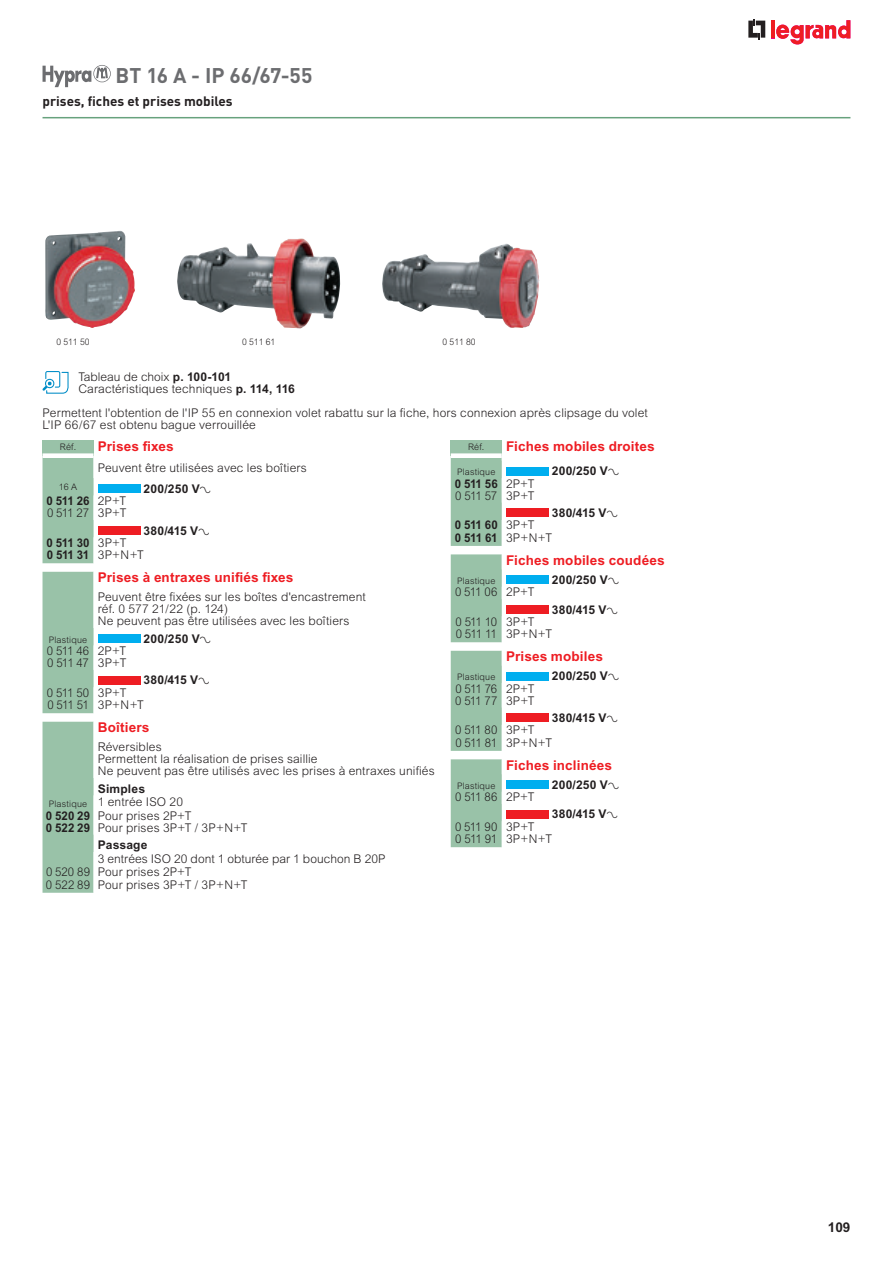
<style>
.page{position:relative;width:893px;height:1263px;background:#fff}
.page>*{position:absolute;margin:0;border:0;box-sizing:border-box;transform-origin:0 0}
.t1{font:700 21px "DIN";letter-spacing:-.005em;color:#6c6d70}
.t2{font:700 13.5px "Arial";letter-spacing:.01em;color:#ee1d23}
.t3{font:700 13.5px "DIN";color:#231f20}
.t4{font:700 13.5px "Arial";color:#231f20}
.t5{font:300 12px/12px "Arial";letter-spacing:.01em;color:#231f20}
.t6{font:700 12px "Arial";letter-spacing:.015em;color:#231f20}
.t7{font:300 12px "Arial";letter-spacing:.01em;color:#231f20;scale:.95 1}
.t8{font:700 12px/12.3px "Arial";letter-spacing:-.03em;color:#231f20;scale:.95 1}
.t9{font:300 12px/12.3px "Arial";letter-spacing:-.07em;color:#231f20;scale:.95 1}
.t10{font:300 12px/12.3px "Arial";letter-spacing:-.05em;color:#231f20;scale:.95 1}
.t11{font:300 12px/12.3px "Arial";letter-spacing:-.045em;color:#231f20;scale:.95 1}
.t12{font:300 9px "Arial";letter-spacing:.02em;color:#231f20}
.t13{font:300 9px "Arial";letter-spacing:.02em;color:#231f20;scale:.95 1}
.s1{font-weight:700}
.s2{font-family:"Legrand 2007";font-weight:400}
.s3{font-weight:300}
</style>
<div class="page">
<svg style="left:748px;top:19px;width:17px;height:20px"></svg>
<hr style="left:771px;top:20px;width:4px;height:18px;background:#ee1d23">
<svg style="left:776px;top:20px;width:74px;height:25px"></svg>
<hr style="left:43px;top:117px;width:807px;height:1px;background:#67a27d">
<svg style="left:43px;top:371px;width:26px;height:23px"></svg>
<svg style="left:43px;top:65px;width:68px;height:22px"></svg>
<img style="left:45px;top:231px;width:90px;height:97px">
<img style="left:177px;top:238px;width:163px;height:90px">
<img style="left:382px;top:244px;width:157px;height:84px">
<svg style="left:43px;top:458px;width:98px;height:105px"></svg>
<div style="left:43px;top:441px;width:51px;height:15px;background:#99c2a8"></div>
<div style="left:43px;top:453px;width:51px;height:5px;background:#fff"></div>
<div style="left:98px;top:484px;width:42px;height:9px;background:#00aeef"></div>
<div style="left:98px;top:526px;width:42px;height:8px;background:#ee1d23"></div>
<div style="left:43px;top:572px;width:51px;height:141px;background:#99c2a8"></div>
<div style="left:98px;top:634px;width:42px;height:9px;background:#00aeef"></div>
<div style="left:98px;top:676px;width:42px;height:8px;background:#ee1d23"></div>
<div style="left:43px;top:722px;width:51px;height:171px;background:#99c2a8"></div>
<svg style="left:451px;top:458px;width:98px;height:88px"></svg>
<div style="left:451px;top:441px;width:51px;height:15px;background:#99c2a8"></div>
<div style="left:451px;top:453px;width:51px;height:5px;background:#fff"></div>
<div style="left:506px;top:467px;width:43px;height:8px;background:#00aeef"></div>
<div style="left:506px;top:509px;width:43px;height:8px;background:#ee1d23"></div>
<svg style="left:451px;top:554px;width:98px;height:88px"></svg>
<div style="left:506px;top:575px;width:43px;height:9px;background:#00aeef"></div>
<div style="left:506px;top:605px;width:43px;height:8px;background:#ee1d23"></div>
<svg style="left:451px;top:651px;width:98px;height:100px"></svg>
<div style="left:506px;top:672px;width:43px;height:8px;background:#00aeef"></div>
<div style="left:506px;top:713px;width:43px;height:9px;background:#ee1d23"></div>
<svg style="left:451px;top:759px;width:98px;height:88px"></svg>
<div style="left:506px;top:780px;width:43px;height:9px;background:#00aeef"></div>
<div style="left:506px;top:810px;width:43px;height:8px;background:#ee1d23"></div>
<p class="t1" style="left:116px;top:62px;width:198px">BT 16 A - IP 66/67-55</p>
<p class="t3" style="left:43px;top:92px;width:192px">prises, fiches et prises mobiles</p>
<p class="t13" style="left:56px;top:337px;width:37px">0 511 50</p>
<p class="t13" style="left:242px;top:337px;width:37px">0 511 61</p>
<p class="t13" style="left:442px;top:337px;width:37px">0 511 80</p>
<p class="t5" style="left:78px;top:371px;width:218px">Tableau de choix <span class="s1">p. 100-101<br></span>Caractéristiques techniques <span class="s1">p. 114, 116</span></p>
<p class="t5" style="left:43px;top:406px;width:607px">Permettent l'obtention de l'IP 55 en connexion volet rabattu sur la fiche, hors connexion après clipsage du volet<br>L'IP 66/67 est obtenu bague verrouillée</p>
<p class="t12" style="left:60px;top:442px;width:18px">Réf.</p>
<p class="t2" style="left:98px;top:439px;width:77px">Prises fixes</p>
<p class="t5" style="left:98px;top:462px;width:211px">Peuvent être utilisées avec les boîtiers</p>
<p class="t12" style="left:59px;top:482px;width:20px">16 A</p>
<p class="t6" style="left:144px;top:481px;width:70px">200/250 V<span class="s2">±</span></p>
<p class="t5" style="left:47px;top:494px;width:81px"><span class="s1">0 511 26</span> 2P+T<br>0 511 27 3P+T</p>
<p class="t6" style="left:144px;top:523px;width:68px">380/415 V<span class="s2">±</span></p>
<p class="t8" style="left:47px;top:536px;width:104px">0 511 30 <span class="s3">3P+T<br></span>0 511 31 <span class="s3">3P+N+T</span></p>
<p class="t2" style="left:98px;top:570px;width:197px">Prises à entraxes unifiés fixes</p>
<p class="t5" style="left:98px;top:591px;width:269px">Peuvent être fixées sur les boîtes d'encastrement réf. 0 577 21/22 (p. 124)<br>Ne peuvent pas être utilisées avec les boîtiers</p>
<p class="t12" style="left:49px;top:634px;width:40px">Plastique</p>
<p class="t6" style="left:144px;top:631px;width:70px">200/250 V<span class="s2">±</span></p>
<p class="t10" style="left:47px;top:644px;width:85px">0 511 46 2P+T<br>0 511 47 3P+T</p>
<p class="t6" style="left:144px;top:673px;width:68px">380/415 V<span class="s2">±</span></p>
<p class="t9" style="left:47px;top:686px;width:104px">0 511 50 3P+T<br>0 511 51 3P+N+T</p>
<p class="t2" style="left:98px;top:720px;width:53px">Boîtiers</p>
<p class="t5" style="left:98px;top:741px;width:338px">Réversibles<br>Permettent la réalisation de prises saillie<br>Ne peuvent pas être utilisés avec les prises à entraxes unifiés</p>
<p class="t5" style="left:46px;top:781px;width:147px;line-height:13.5px;text-align:center"><span class="s1">Simples<br></span><sub>Plastique</sub> 1 entrée ISO 20<br><span class="s1">0 520 29</span> Pour prises 2P+T</p>
<p class="t5" style="left:98px;top:819px;width:151px;line-height:17.4px;text-indent:-52px"><span class="s1">0 522 29</span> Pour prises 3P+T / 3P+N+T<br><span class="s1">Passage</span></p>
<p class="t5" style="left:46px;top:851px;width:341px;line-height:13.8px;text-indent:52px">3 entrées ISO 20 dont 1 obturée par 1 bouchon B 20P<br>0 520 89 Pour prises 2P+T</p>
<p class="t7" style="left:46px;top:877px;width:214px">0 522 89 Pour prises 3P+T / 3P+N+T</p>
<p class="t12" style="left:468px;top:442px;width:18px">Réf.</p>
<p class="t2" style="left:506px;top:439px;width:150px">Fiches mobiles droites</p>
<p class="t12" style="left:457px;top:467px;width:40px">Plastique</p>
<p class="t6" style="left:552px;top:464px;width:70px">200/250 V<span class="s2">±</span></p>
<p class="t5" style="left:455px;top:477px;width:81px"><span class="s1">0 511 56</span> 2P+T<br>0 511 57 3P+T</p>
<p class="t6" style="left:552px;top:506px;width:68px">380/415 V<span class="s2">±</span></p>
<p class="t8" style="left:455px;top:519px;width:104px">0 511 60 <span class="s3">3P+T<br></span>0 511 61 <span class="s3">3P+N+T</span></p>
<p class="t2" style="left:506px;top:552px;width:160px">Fiches mobiles coudées</p>
<p class="t12" style="left:457px;top:576px;width:40px">Plastique</p>
<p class="t6" style="left:552px;top:573px;width:70px">200/250 V<span class="s2">±</span></p>
<p class="t7" style="left:455px;top:585px;width:85px">0 511 06 2P+T</p>
<p class="t6" style="left:552px;top:602px;width:68px">380/415 V<span class="s2">±</span></p>
<p class="t9" style="left:455px;top:615px;width:103px">0 511 10 3P+T<br>0 511 11 3P+N+T</p>
<p class="t2" style="left:506px;top:649px;width:98px">Prises mobiles</p>
<p class="t12" style="left:457px;top:672px;width:40px">Plastique</p>
<p class="t6" style="left:552px;top:669px;width:70px">200/250 V<span class="s2">±</span></p>
<p class="t11" style="left:455px;top:682px;width:85px">0 511 76 2P+T<br>0 511 77 3P+T</p>
<p class="t6" style="left:552px;top:711px;width:68px">380/415 V<span class="s2">±</span></p>
<p class="t10" style="left:455px;top:724px;width:104px">0 511 80 3P+T<br>0 511 81 3P+N+T</p>
<p class="t2" style="left:506px;top:757px;width:107px">Fiches inclinées</p>
<p class="t12" style="left:457px;top:780px;width:40px">Plastique</p>
<p class="t6" style="left:552px;top:777px;width:70px">200/250 V<span class="s2">±</span></p>
<p class="t7" style="left:455px;top:790px;width:85px">0 511 86 2P+T</p>
<p class="t6" style="left:552px;top:807px;width:68px">380/415 V<span class="s2">±</span></p>
<p class="t11" style="left:455px;top:820px;width:104px">0 511 90 3P+T<br>0 511 91 3P+N+T</p>
<p class="t4" style="left:828px;top:1219px;width:24px">109</p>
</div>
